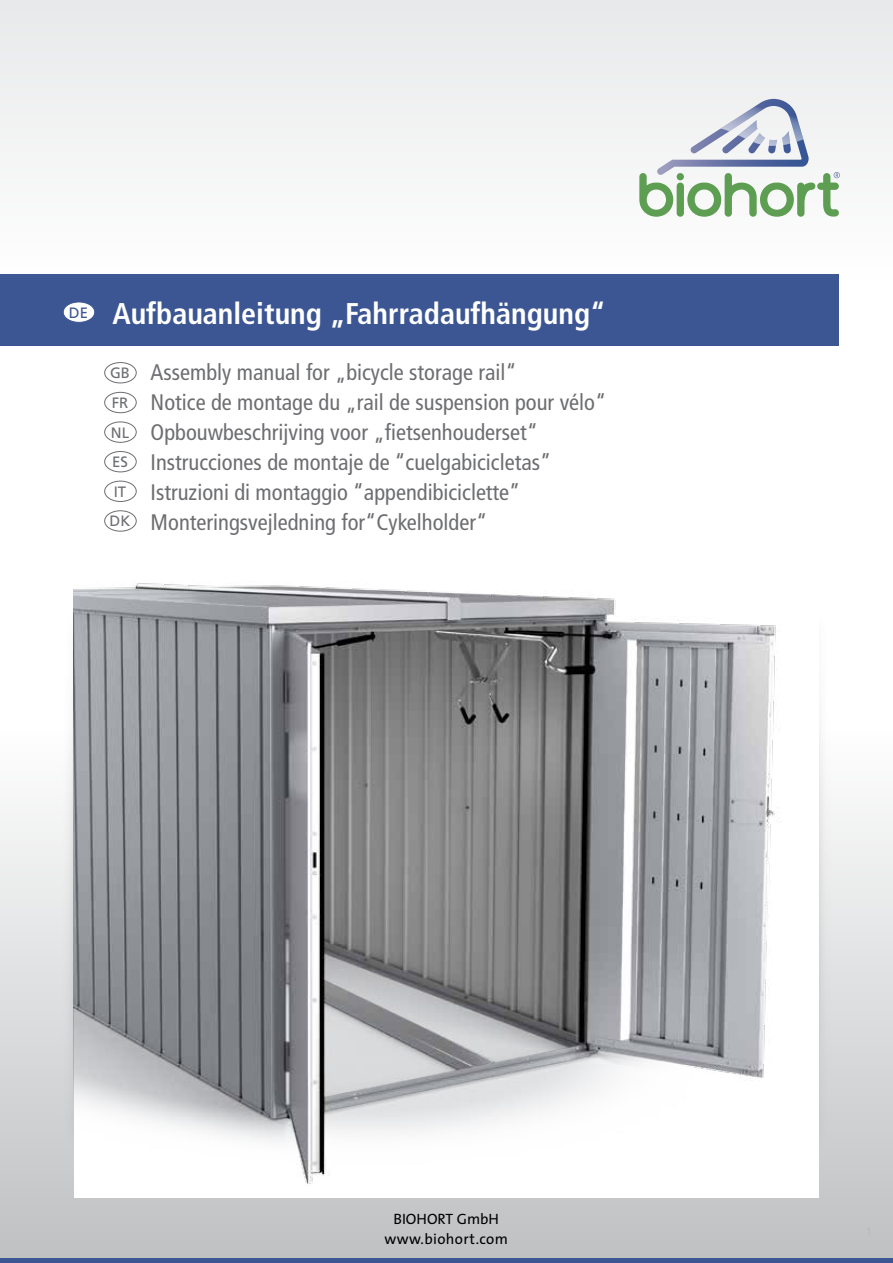
<style>
.page{position:relative;width:893px;height:1263px;background:#fff}
.page>*{position:absolute;margin:0;border:0;box-sizing:border-box;transform-origin:0 0}
.t1{font:700 condensed 30px "Frutiger LT Std";color:#fff}
.t2{font:condensed 22.5px/30px "Frutiger LT Std";color:#6d6e71}
.t3{font:15px/19.5px "The Sans";letter-spacing:.01em;color:#000;text-align:center}
.t4{font:15px/29.7px "Frutiger LT Std";color:#6d6e71;text-align:justify}
.t5{font:15px "Frutiger LT Std";color:#3c5694}
</style>
<div class="page">
<div style="left:0;top:274px;width:839px;height:72px;background:#3c5694"></div>
<div style="left:0;top:0;width:893px;height:280px;background:#f2f3f3"></div>
<div style="left:0;top:730px;width:893px;height:533px;background:linear-gradient(to bottom,#fffffe,#bcbfc1)"></div>
<div style="left:104px;top:362px;width:33px;height:21px;border:1px solid #6d6e71;border-radius:50%"></div>
<div style="left:104px;top:392px;width:33px;height:21px;border:1px solid #6d6e71;border-radius:50%"></div>
<div style="left:104px;top:421px;width:33px;height:22px;border:1px solid #6d6e71;border-radius:50%"></div>
<div style="left:63px;top:302px;width:32px;height:20px;background:#fff;border-radius:50%"></div>
<div style="left:63px;top:302px;width:32px;height:21px;border:1px solid #3c5694;border-radius:50%"></div>
<div style="left:104px;top:481px;width:33px;height:21px;border:1px solid #6d6e71;border-radius:50%"></div>
<div style="left:104px;top:451px;width:33px;height:21px;border:1px solid #6d6e71;border-radius:50%"></div>
<hr style="left:0;top:1259px;width:893px;height:4px;background:#3c5694">
<svg style="left:639px;top:99px;width:201px;height:118px"></svg>
<img style="left:56px;top:608px;width:18px;height:551px">
<img style="left:818px;top:724px;width:19px;height:435px">
<img style="left:74px;top:583px;width:744px;height:615px">
<div style="left:104px;top:510px;width:33px;height:21px;border:1px solid #6d6e71;border-radius:50%"></div>
<p class="t5" style="left:69px;top:304px;width:21px">DE</p>
<h1 class="t1" style="left:112px;top:296px;width:495px">Aufbauanleitung „Fahrradaufhängung“</h1>
<p class="t2" style="left:151px;top:357px;width:457px">Assembly manual for „bicycle storage rail“<br>Notice de montage du „rail de suspension pour vélo“ Opbouwbeschrijving voor „fietsenhouderset“ Instrucciones de montaje de “cuelgabicicletas” Istruzioni di montaggio “appendibiciclette” Monteringsvejledning for“Cykelholder“</p>
<p class="t4" style="left:110px;top:358px;width:21px">GB FR NL</p>
<p class="t4" style="left:112px;top:447px;width:17px">ES</p>
<p class="t4" style="left:114px;top:477px;width:14px">IT</p>
<p class="t4" style="left:110px;top:506px;width:22px">DK</p>
<p class="t3" style="left:384px;top:1209px;width:125px">BIOHORT GmbH www.biohort.com</p>
</div>
